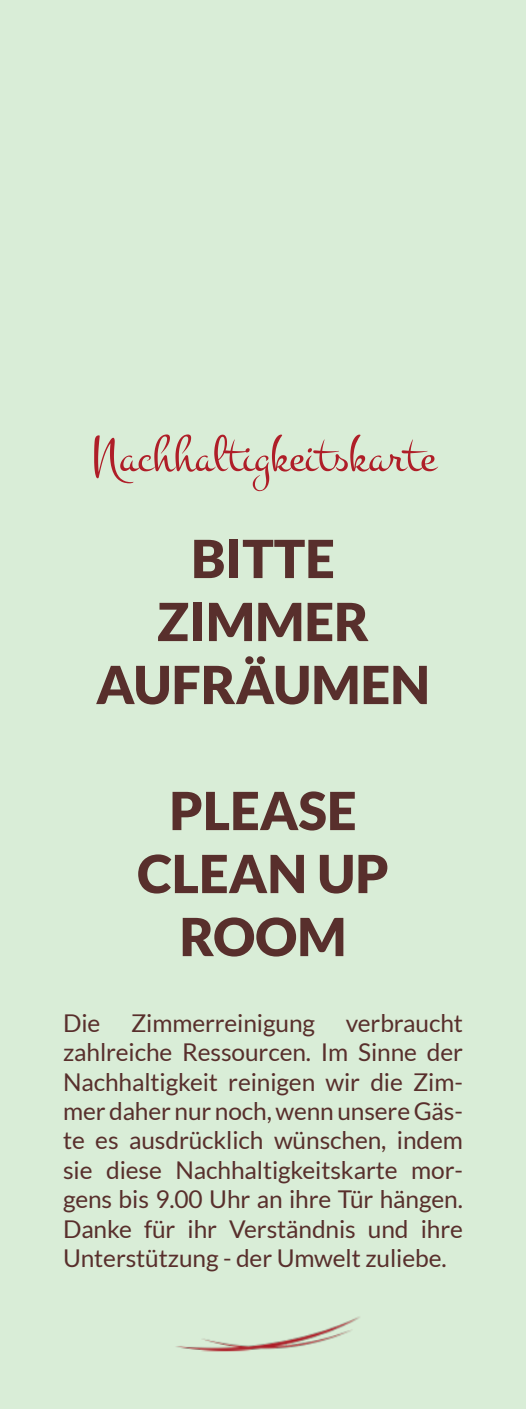
<style>
.page{position:relative;width:526px;height:1409px;background:#d9edd7}
.page>*{position:absolute;margin:0;border:0;box-sizing:border-box;transform-origin:0 0}
.t1{font:900 52.5px/63px "Lato";color:#582f2c;text-align:center}
.t2{font:52.5px "Montez";color:#af1e28}
.t3{font:24.5px/29.4px "Lato";letter-spacing:-.005em;color:#582f2c;text-align:justify}
</style>
<div class="page">
<img style="left:176px;top:1316px;width:184px;height:35px">
<h1 class="t2" style="left:90px;top:423px;width:347px">Nachhaltigkeitskarte</h1>
<h1 class="t1" style="left:96px;top:526px;width:335px">BITTE<br>ZIMMER<br>AUFRÄUMEN</h1>
<h1 class="t1" style="left:137px;top:778px;width:253px">PLEASE<br>CLEAN UP<br>ROOM</h1>
<p class="t3" style="left:63px;top:1008px;width:401px;text-indent:283px">verbraucht zahlreiche Ressourcen. Im Sinne der Nachhaltigkeit reinigen wir die Zim&shy;mer daher nur noch, wenn unsere Gäs&shy;te es ausdrücklich wünschen, indem sie diese Nachhaltigkeitskarte mor&shy;gens bis 9.00 Uhr an ihre Tür hängen.<br>Danke für ihr Verständnis und ihre Unterstützung - der Umwelt zuliebe.</p>
<p class="t3" style="left:63px;top:1008px;width:39px">Die</p>
<p class="t3" style="left:131px;top:1008px;width:185px">Zimmerreinigung</p>
</div>
